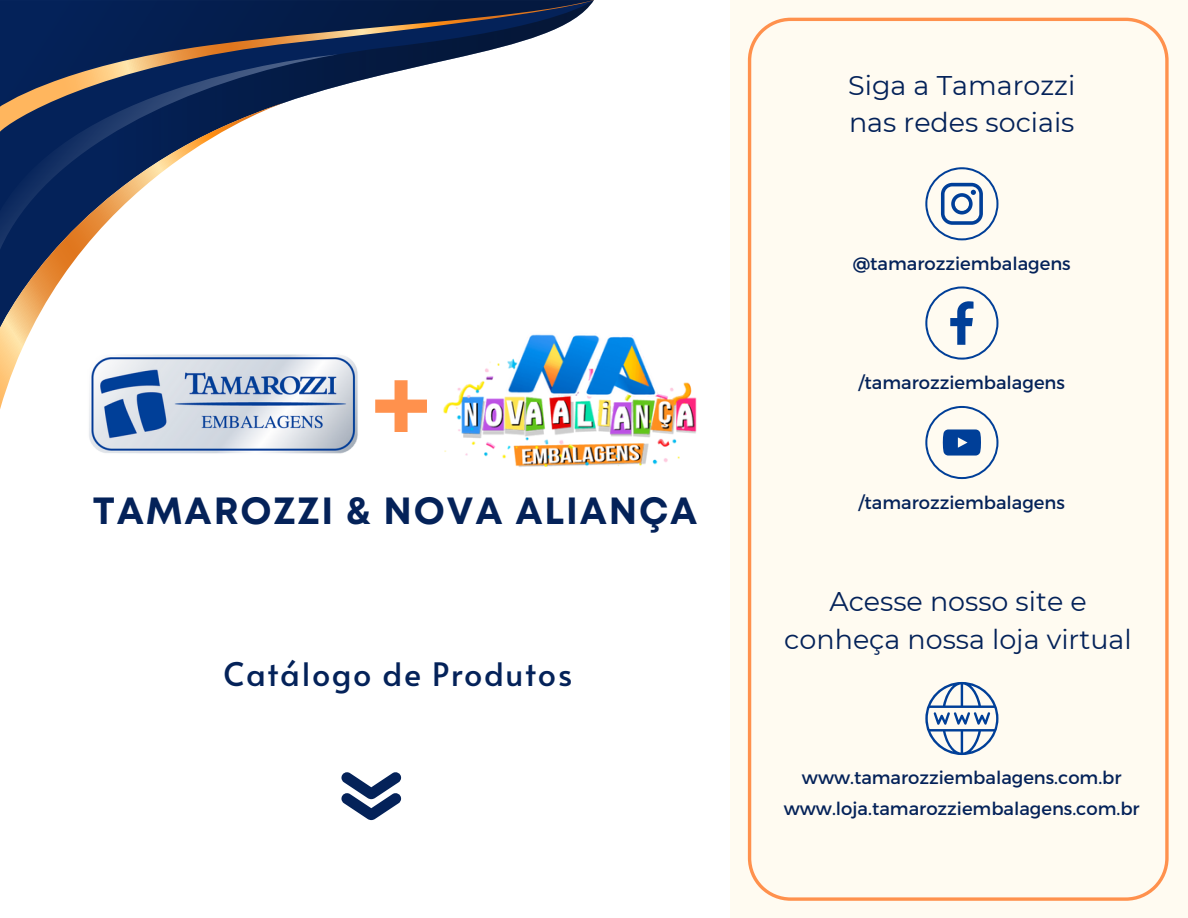
<style>
.page{position:relative;width:1188px;height:918px;background:#fff}
.page>*{position:absolute;margin:0;border:0;box-sizing:border-box;transform-origin:0 0}
.t1{font:700 37.8px "Mont";letter-spacing:.05em;color:#042259}
.t2{font:32.25px "Alata";letter-spacing:.05em;color:#042259}
.t3{font:27px/37.2px "Montserrat";color:#042259}
.t4{font:18px "Montserrat";color:#042259}
</style>
<div class="page">
<svg style="left:0;top:132px;width:222px;height:277px"></svg>
<svg style="left:0;top:0;width:594px;height:132px"></svg>
<div style="left:730px;top:0;width:458px;height:918px;background:#fffbee"></div>
<svg style="left:748px;top:18px;width:421px;height:883px"></svg>
<img style="left:87px;top:346px;width:271px;height:108px">
<svg style="left:925px;top:167px;width:73px;height:73px"></svg>
<svg style="left:925px;top:286px;width:73px;height:74px"></svg>
<svg style="left:925px;top:406px;width:73px;height:73px"></svg>
<svg style="left:925px;top:682px;width:73px;height:73px"></svg>
<svg style="left:341px;top:772px;width:60px;height:48px"></svg>
<svg style="left:375px;top:380px;width:52px;height:52px"></svg>
<img style="left:443px;top:333px;width:254px;height:134px">
<p class="t1" style="left:93px;top:496px;width:606px">TAMAROZZI &amp; NOVA ALIANÇA</p>
<p class="t2" style="left:224px;top:650px;width:350px">Catálogo de Produtos</p>
<p class="t3" style="left:848px;top:66px;width:229px">Siga a Tamarozzi nas redes sociais</p>
<p class="t4" style="left:853px;top:251px;width:220px">@tamarozziembalagens</p>
<p class="t4" style="left:859px;top:371px;width:208px">/tamarozziembalagens</p>
<p class="t4" style="left:859px;top:490px;width:208px">/tamarozziembalagens</p>
<p class="t3" style="left:784px;top:583px;width:349px;text-align:center">Acesse nosso site e conheça nossa loja virtual</p>
<p class="t4" style="left:802px;top:766px;width:321px">www.tamarozziembalagens.com.br</p>
<p class="t4" style="left:784px;top:797px;width:357px">www.loja.tamarozziembalagens.com.br</p>
</div>
